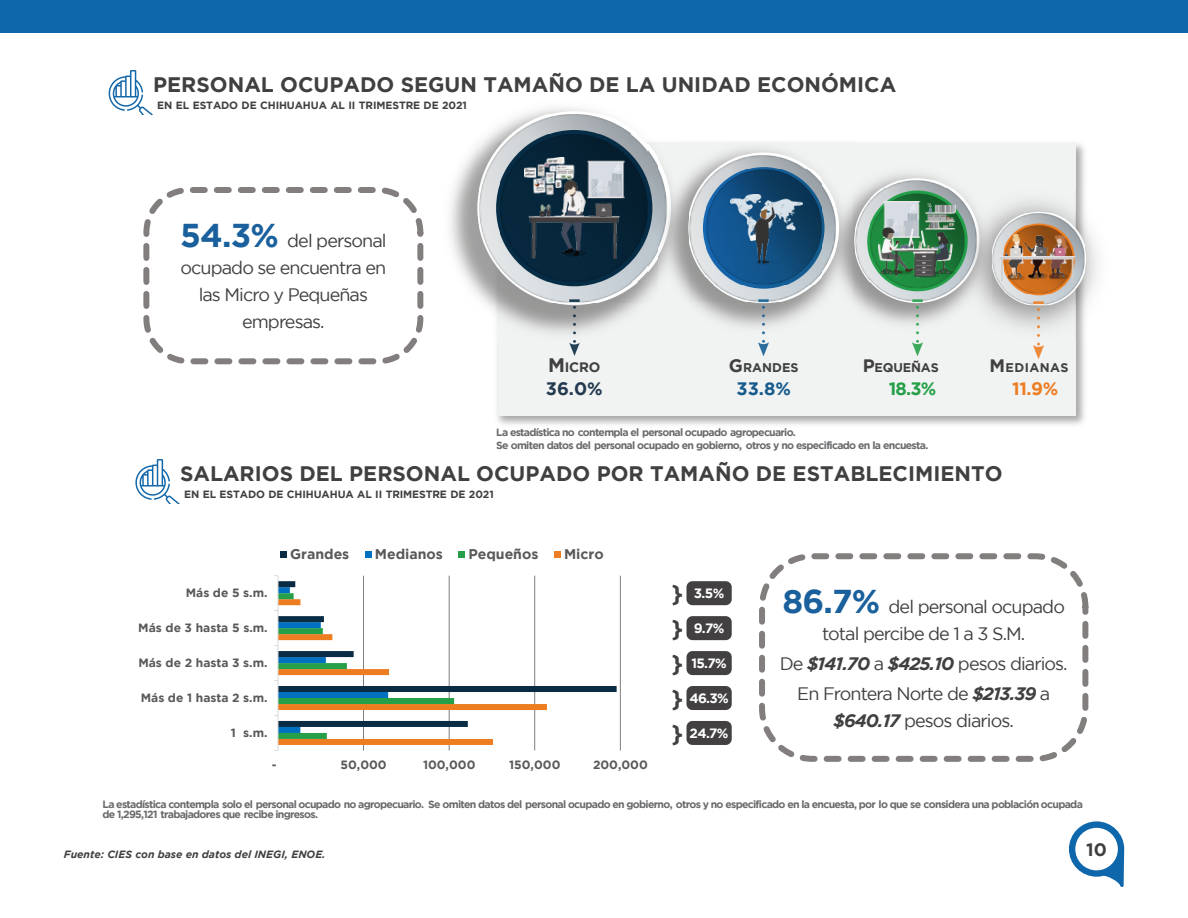
<style>
.page{position:relative;width:1188px;height:918px;background:#fff}
.page>*{position:absolute;margin:0;border:0;box-sizing:border-box;transform-origin:0 0}
.t1{font:700 21px "Gotham";color:#404040}
.t2{font:18px/27px "Gotham";letter-spacing:-.05em;color:#404040;text-align:center}
.t3{font:700 18px "Gotham";color:#22394f}
.t4{font:700 18px "Gotham";color:#165a8c}
.t5{font:700 18px "Gotham";color:#26a048}
.t6{font:700 18px "Gotham";color:#ed7d22}
.t7{font:700 18px "Gotham";color:#404040}
.t8{font:700 14.1px "Gotham";color:#595959}
.t9{font:700 13.65px "Gotham";color:#404040}
.t10{font:700 13.5px "Gotham";color:#fff}
.t11{font:700 12.6px "Gotham";color:#404040}
.t12{font:700 12.6px "Gotham";letter-spacing:.03em;color:#404040}
.t13{font:700 12px "Gotham";color:#595959}
.t14{font:700 10.5px/12.6px "Gotham";letter-spacing:-.065em;color:#696a6c}
.t15{font:700 10.5px "Gotham";letter-spacing:-.01em;color:#404040}
.t16{font:italic 700 10.5px "Gotham";color:#404040}
.s1{font-weight:700;font-size:33px;color:#1a609c}
.s2{font-size:19.5px}
.s3{font-size:18px}
.s4{font-size:24px;color:#424040}
.s5{font-weight:700;font-style:italic}
</style>
<div class="page">
<hr style="left:363px;top:576px;width:1px;height:175px;background:#7f7f7f">
<hr style="left:449px;top:576px;width:1px;height:175px;background:#7f7f7f">
<hr style="left:534px;top:576px;width:1px;height:175px;background:#7f7f7f">
<hr style="left:620px;top:576px;width:1px;height:175px;background:#7f7f7f">
<hr style="left:706px;top:576px;width:1px;height:175px;background:#7f7f7f">
<svg style="left:279px;top:581px;width:338px;height:111px"></svg>
<hr style="left:278px;top:576px;width:1px;height:175px;background:#d9d9d9">
<svg style="left:274px;top:587px;width:273px;height:164px"></svg>
<div style="left:280px;top:551px;width:7px;height:7px;background:#092c44"></div>
<div style="left:365px;top:551px;width:7px;height:7px;background:#0070c0"></div>
<div style="left:458px;top:551px;width:7px;height:7px;background:#26a048"></div>
<div style="left:554px;top:551px;width:7px;height:7px;background:#ee7d22"></div>
<img style="left:497px;top:142px;width:588px;height:283px">
<div style="left:498px;top:143px;width:577px;height:273px;background:#f1f2f2"></div>
<img style="left:449px;top:107px;width:193px;height:234px">
<img style="left:479px;top:115px;width:179px;height:187px">
<div style="left:496px;top:130px;width:156px;height:156px;background:#072c45;border-radius:50%"></div>
<img style="left:500px;top:134px;width:148px;height:148px">
<img style="left:852px;top:173px;width:89px;height:141px">
<img style="left:855px;top:180px;width:101px;height:122px">
<img style="left:870px;top:189px;width:229px;height:152px">
<img style="left:993px;top:213px;width:91px;height:92px">
<img style="left:1005px;top:225px;width:68px;height:68px">
<img style="left:658px;top:142px;width:194px;height:185px">
<img style="left:690px;top:155px;width:146px;height:146px">
<svg style="left:703px;top:167px;width:122px;height:122px"></svg>
<img style="left:706px;top:170px;width:115px;height:114px">
<img style="left:879px;top:202px;width:77px;height:75px">
<img style="left:731px;top:195px;width:71px;height:69px">
<img style="left:999px;top:234px;width:76px;height:49px">
<img style="left:524px;top:157px;width:101px;height:102px">
<img style="left:569px;top:299px;width:10px;height:56px">
<img style="left:759px;top:299px;width:10px;height:57px">
<img style="left:912px;top:299px;width:10px;height:57px">
<img style="left:1034px;top:302px;width:10px;height:56px">
<svg style="left:1069px;top:821px;width:55px;height:66px"></svg>
<div style="left:1075px;top:828px;width:43px;height:42px;background:#fff;border-radius:50%"></div>
<svg style="left:109px;top:70px;width:44px;height:45px"></svg>
<svg style="left:135px;top:459px;width:45px;height:45px"></svg>
<div style="left:143px;top:187px;width:280px;height:177px;border:6px dashed #837e7e;border-radius:43px"></div>
<div style="left:759px;top:553px;width:329px;height:209px;border:6px dashed #837e7e;border-radius:51px"></div>
<div style="left:686px;top:581px;width:46px;height:24px;background:#424040;border-radius:6px"></div>
<div style="left:686px;top:616px;width:46px;height:24px;background:#424040;border-radius:6px"></div>
<div style="left:686px;top:651px;width:46px;height:24px;background:#424040;border-radius:6px"></div>
<div style="left:686px;top:686px;width:46px;height:24px;background:#424040;border-radius:6px"></div>
<div style="left:686px;top:721px;width:46px;height:24px;background:#424040;border-radius:6px"></div>
<div style="left:0;top:0;width:1188px;height:32px;background:#0f67ab"></div>
<h1 class="t1" style="left:153px;top:77px;width:745px">PERSONAL OCUPADO SEGUN TAMAÑO DE LA UNIDAD ECONÓMICA</h1>
<p class="t15" style="left:157px;top:102px;width:311px">EN EL ESTADO DE CHIHUAHUA AL II TRIMESTRE DE 2021</p>
<h2 class="t2" style="left:180px;top:229px;width:208px"><span class="s1">54.3%</span> del personal ocupado se encuentra en las Micro y Pequeñas empresas.</h2>
<h3 class="t9" style="left:548px;top:362px;width:54px"><span class="s2">M</span>ICRO</h3>
<p class="t11" style="left:729px;top:363px;width:71px"><span class="s3">G</span>RANDES</p>
<p class="t11" style="left:863px;top:363px;width:77px"><span class="s3">P</span>EQUEÑAS</p>
<p class="t12" style="left:989px;top:363px;width:80px"><span class="s3">M</span>EDIANAS</p>
<h2 class="t3" style="left:546px;top:382px;width:58px">36.0%</h2>
<h2 class="t4" style="left:737px;top:382px;width:56px">33.8%</h2>
<h2 class="t5" style="left:889px;top:382px;width:49px">18.3%</h2>
<h2 class="t6" style="left:1012px;top:382px;width:47px">11.9%</h2>
<p class="t14" style="left:496px;top:427px;width:434px">La estadística no contempla el personal ocupado agropecuario.<br>Se omiten datos del personal ocupado en gobierno, otros y no especificado en la encuesta.</p>
<h1 class="t1" style="left:180px;top:466px;width:824px">SALARIOS DEL PERSONAL OCUPADO POR TAMAÑO DE ESTABLECIMIENTO</h1>
<p class="t15" style="left:184px;top:491px;width:311px">EN EL ESTADO DE CHIHUAHUA AL II TRIMESTRE DE 2021</p>
<p class="t13" style="left:186px;top:589px;width:83px">Más de 5 s.m.</p>
<p class="t13" style="left:138px;top:624px;width:131px">Más de 3 hasta 5 s.m.</p>
<p class="t13" style="left:138px;top:659px;width:131px">Más de 2 hasta 3 s.m.</p>
<p class="t13" style="left:141px;top:694px;width:128px">Más de 1 hasta 2 s.m.</p>
<p class="t13" style="left:231px;top:729px;width:38px">1 s.m.</p>
<h3 class="t8" style="left:290px;top:549px;width:61px">Grandes</h3>
<h3 class="t8" style="left:375px;top:549px;width:69px">Medianos</h3>
<h3 class="t8" style="left:469px;top:549px;width:71px">Pequeños</h3>
<h3 class="t8" style="left:564px;top:549px;width:41px">Micro</h3>
<p class="t13" style="left:272px;top:760px;width:6px">-</p>
<p class="t13" style="left:341px;top:760px;width:48px">50,000</p>
<p class="t13" style="left:423px;top:760px;width:54px">100,000</p>
<p class="t13" style="left:509px;top:760px;width:53px">150,000</p>
<p class="t13" style="left:593px;top:760px;width:56px">200,000</p>
<p class="t10" style="left:671px;top:588px;width:54px"><span class="s4">}</span> 3.5%</p>
<p class="t10" style="left:671px;top:623px;width:55px"><span class="s4">}</span> 9.7%</p>
<p class="t10" style="left:671px;top:658px;width:57px"><span class="s4">}</span> 15.7%</p>
<p class="t10" style="left:671px;top:693px;width:59px"><span class="s4">}</span> 46.3%</p>
<p class="t10" style="left:671px;top:728px;width:59px"><span class="s4">}</span> 24.7%</p>
<h2 class="t2" style="left:782px;top:594px;width:284px"><span class="s1">86.7%</span> del personal ocupado total percibe de 1 a 3 S.M.</h2>
<h2 class="t2" style="left:780px;top:649px;width:289px;line-height:30px">De <span class="s5">$141.70</span> a <span class="s5">$425.10</span> pesos diarios.<br>En Frontera Norte de <span class="s5">$213.39</span> a</h2>
<h2 class="t2" style="left:834px;top:708px;width:182px"><span class="s5">$640.17</span> pesos diarios.</h2>
<p class="t14" style="left:103px;top:800px;width:982px;line-height:10.5px">La estadística contempla solo el personal ocupado no agropecuario. Se omiten datos del personal ocupado en gobierno, otros y no especificado en la encuesta, por lo que se considera una población ocupada de 1,295,121 trabajadores que recibe ingresos.</p>
<p class="t16" style="left:64px;top:850px;width:263px">Fuente: CIES con base en datos del INEGI, ENOE.</p>
<h2 class="t7" style="left:1086px;top:843px;width:22px">10</h2>
</div>
